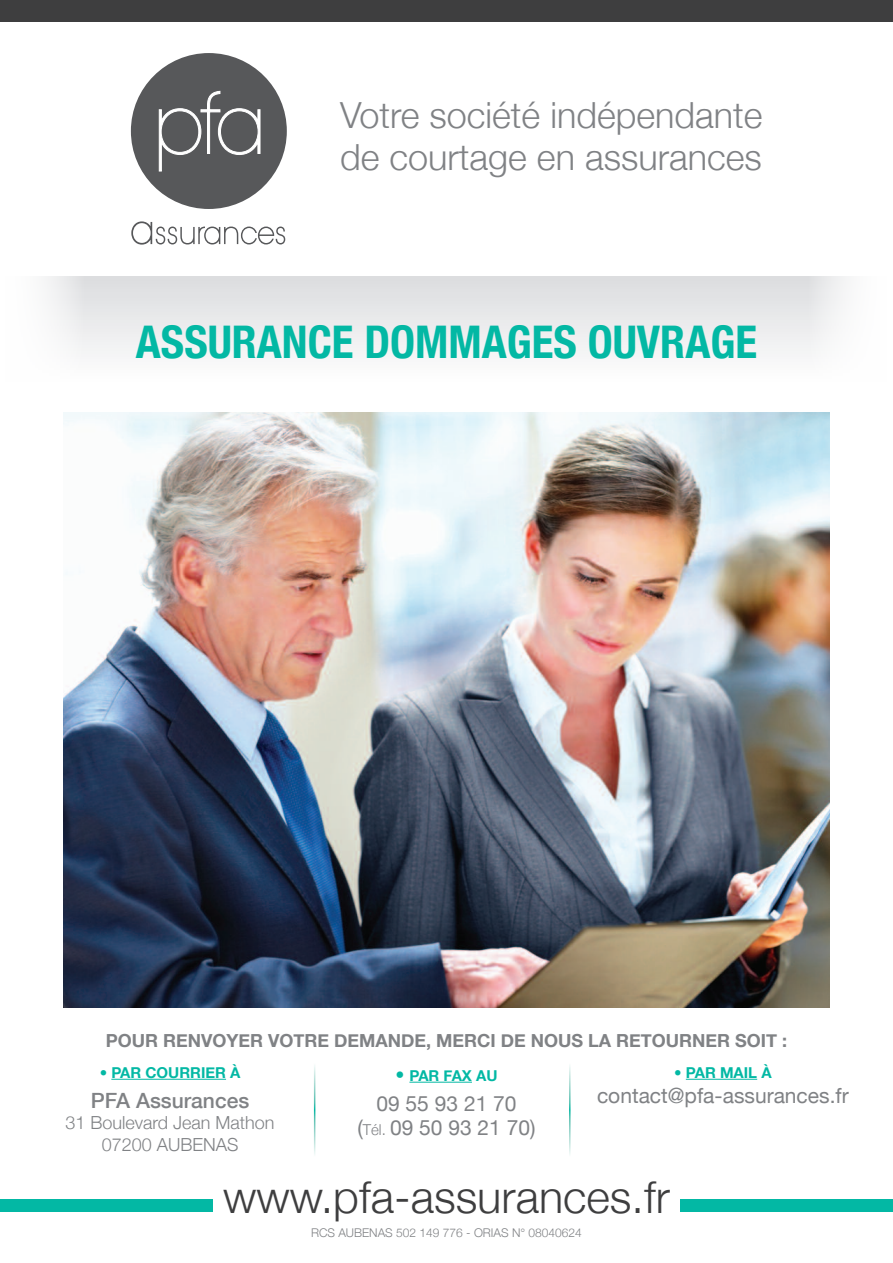
<style>
.page{position:relative;width:893px;height:1263px;background:#fff}
.page>*{position:absolute;margin:0;border:0;box-sizing:border-box;transform-origin:0 0}
.t1{font:200 82.5px "Avant Garde";color:#fff;scale:.91 1}
.t2{font:700 condensed 45px "Helvetica Neue";color:#03b8a4}
.t3{font:300 45px "Helvetica Neue";color:#3e3e3f}
.t4{font:300 36px "Helvetica Neue";color:#808285}
.t5{font:21px "Helvetica Neue";color:#808285}
.t6{font:500 21px "Helvetica Neue";color:#808285}
.t7{font:700 18px "Helvetica Neue";color:#808285}
.t8{font:300 18px "Helvetica Neue";color:#808285}
.t9{font:700 15px "Helvetica Neue";color:#03b8a4}
.t10{font:300 12px "Helvetica Neue";color:#808285}
.s1{font-size:18px}
.s2{font-weight:300;font-size:15px}
</style>
<div class="page">
<svg style="left:45px;top:276px;width:802px;height:78px"></svg>
<img style="left:64px;top:412px;width:765px;height:596px">
<div style="left:131px;top:53px;width:156px;height:156px;background:#57585a;border-radius:50%"></div>
<svg style="left:159px;top:91px;width:102px;height:81px"></svg>
<svg style="left:131px;top:221px;width:154px;height:24px"></svg>
<div style="left:0;top:0;width:893px;height:21px;background:#3e3e3f"></div>
<div style="left:0;top:1199px;width:213px;height:13px;background:#03b8a4"></div>
<div style="left:680px;top:1199px;width:213px;height:13px;background:#03b8a4"></div>
<hr style="left:111px;top:1079px;width:115px;height:1px;background:#03b8a4">
<hr style="left:409px;top:1082px;width:63px;height:1px;background:#03b8a4">
<hr style="left:686px;top:1079px;width:71px;height:1px;background:#03b8a4">
<p class="t1" style="left:153px;top:75px;width:125px">pfa</p>
<p class="t4" style="left:340px;top:94px;width:424px">Votre société indépendante</p>
<p class="t4" style="left:340px;top:136px;width:423px">de courtage en assurances</p>
<p class="t2" style="left:136px;top:315px;width:622px">ASSURANCE DOMMAGES OUVRAGE</p>
<p class="t7" style="left:106px;top:1029px;width:683px">POUR RENVOYER VOTRE DEMANDE, MERCI DE NOUS LA RETOURNER SOIT :</p>
<p class="t9" style="left:100px;top:1063px;width:142px">• PAR COURRIER À</p>
<p class="t6" style="left:91px;top:1088px;width:160px">PFA Assurances</p>
<p class="t8" style="left:66px;top:1112px;width:211px">31 Boulevard Jean Mathon</p>
<p class="t8" style="left:102px;top:1133px;width:138px">07200 AUBENAS</p>
<p class="t9" style="left:395px;top:1066px;width:104px"><span class="s1">•</span> PAR FAX AU</p>
<p class="t5" style="left:376px;top:1091px;width:142px">09 55 93 21 70</p>
<p class="t5" style="left:357px;top:1115px;width:180px">(<span class="s2">Tél.</span> 09 50 93 21 70)</p>
<p class="t9" style="left:674px;top:1063px;width:99px">• PAR MAIL À</p>
<p class="t5" style="left:597px;top:1083px;width:253px">contact@pfa-assurances.fr</p>
<p class="t3" style="left:223px;top:1169px;width:448px">www.pfa-assurances.fr</p>
<p class="t10" style="left:311px;top:1225px;width:272px">RCS AUBENAS 502 149 776 - ORIAS N° 08040624</p>
</div>
